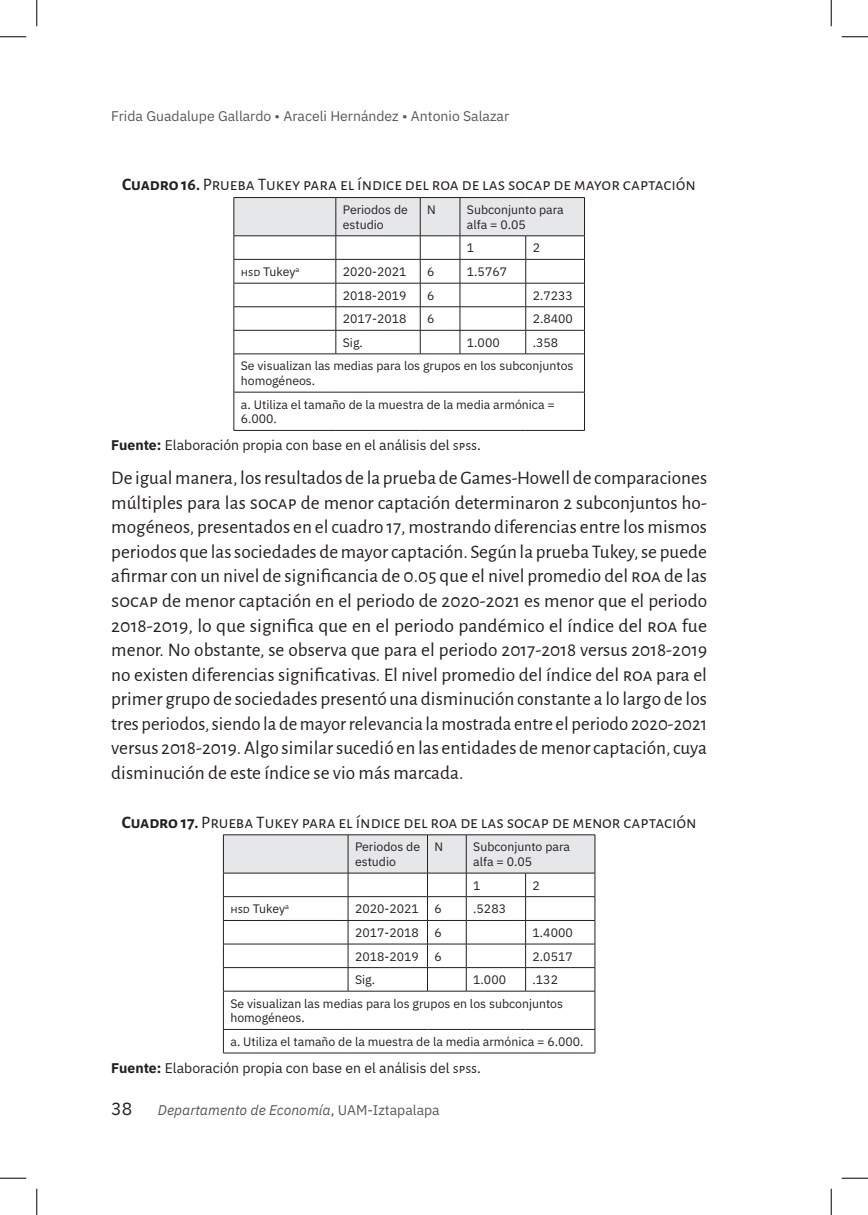
<style>
.page{position:relative;width:868px;height:1215px;background:#fff}
.page>*{position:absolute;margin:0;border:0;box-sizing:border-box;transform-origin:0 0}
.Cuerpo_sin_sangría{font:19.25px/24.5px "Alegreya Sans";letter-spacing:.005em;color:#231f20;text-align:justify}
.Título_tabla{font:17.5px "Alegreya Sans";color:#231f20}
.t1{font:17.5px "IBM Plex Sans";color:#231f20}
.Fuente{font:14px "IBM Plex Sans";color:#231f20}
.t2{font:14px "IBM Plex Sans";color:#57585a}
.t3{font:italic 14px "IBM Plex Sans";color:#57585a}
.Texto_cuadro{font:12.25px/14.7px "IBM Plex Sans";color:#231f20}
.s1{font-weight:700}
.s2{font-family:"Alegreya Sans"}
.s3{font-style:normal}
</style>
<div class="page">
<svg style="left:233px;top:197px;width:352px;height:157px"></svg>
<hr style="left:233px;top:353px;width:103px;height:1px;background:#231f20">
<hr style="left:233px;top:354px;width:1px;height:38px;background:#231f20">
<hr style="left:336px;top:353px;width:84px;height:1px;background:#231f20">
<hr style="left:420px;top:353px;width:40px;height:1px;background:#231f20">
<hr style="left:460px;top:353px;width:65px;height:1px;background:#231f20">
<hr style="left:525px;top:353px;width:59px;height:1px;background:#231f20">
<hr style="left:584px;top:354px;width:1px;height:38px;background:#231f20">
<hr style="left:233px;top:392px;width:103px;height:1px;background:#231f20">
<hr style="left:233px;top:392px;width:1px;height:38px;background:#231f20">
<hr style="left:336px;top:392px;width:84px;height:1px;background:#231f20">
<hr style="left:420px;top:392px;width:40px;height:1px;background:#231f20">
<hr style="left:460px;top:392px;width:65px;height:1px;background:#231f20">
<hr style="left:525px;top:392px;width:59px;height:1px;background:#231f20">
<hr style="left:584px;top:392px;width:1px;height:38px;background:#231f20">
<hr style="left:233px;top:430px;width:103px;height:1px;background:#231f20">
<hr style="left:336px;top:430px;width:84px;height:1px;background:#231f20">
<hr style="left:420px;top:430px;width:40px;height:1px;background:#231f20">
<hr style="left:460px;top:430px;width:65px;height:1px;background:#231f20">
<hr style="left:525px;top:430px;width:59px;height:1px;background:#231f20">
<svg style="left:223px;top:834px;width:372px;height:156px"></svg>
<hr style="left:223px;top:990px;width:125px;height:1px;background:#231f20">
<hr style="left:223px;top:991px;width:1px;height:38px;background:#231f20">
<hr style="left:348px;top:990px;width:79px;height:1px;background:#231f20">
<hr style="left:427px;top:990px;width:39px;height:1px;background:#231f20">
<hr style="left:466px;top:990px;width:59px;height:1px;background:#231f20">
<hr style="left:525px;top:990px;width:70px;height:1px;background:#231f20">
<hr style="left:594px;top:991px;width:1px;height:38px;background:#231f20">
<hr style="left:223px;top:1029px;width:125px;height:1px;background:#231f20">
<svg style="left:223px;top:1029px;width:1px;height:23px"></svg>
<hr style="left:348px;top:1029px;width:79px;height:1px;background:#231f20">
<hr style="left:427px;top:1029px;width:39px;height:1px;background:#231f20">
<hr style="left:466px;top:1029px;width:59px;height:1px;background:#231f20">
<hr style="left:525px;top:1029px;width:70px;height:1px;background:#231f20">
<svg style="left:594px;top:1030px;width:1px;height:22px"></svg>
<hr style="left:223px;top:1052px;width:125px;height:1px;background:#231f20">
<hr style="left:348px;top:1052px;width:79px;height:1px;background:#231f20">
<hr style="left:427px;top:1052px;width:39px;height:1px;background:#231f20">
<hr style="left:466px;top:1052px;width:59px;height:1px;background:#231f20">
<hr style="left:525px;top:1052px;width:70px;height:1px;background:#231f20">
<svg style="left:0;top:36px;width:26px;height:1px"></svg>
<svg style="left:841px;top:36px;width:26px;height:1px"></svg>
<svg style="left:0;top:1177px;width:26px;height:1px"></svg>
<svg style="left:841px;top:1177px;width:26px;height:1px"></svg>
<svg style="left:36px;top:0;width:1px;height:26px"></svg>
<svg style="left:36px;top:1188px;width:1px;height:26px"></svg>
<svg style="left:830px;top:0;width:1px;height:26px"></svg>
<svg style="left:830px;top:1188px;width:1px;height:26px"></svg>
<p class="t2" style="left:111px;top:105px;width:399px">Frida Guadalupe Gallardo • Araceli Hernández • Antonio Salazar</p>
<p class="Título_tabla" style="left:122px;top:173px;width:575px"><span class="s1">Cuadro 16.</span> Prueba Tukey para el índice del roa de las socap de mayor captación</p>
<p class="Texto_cuadro" style="left:343px;top:201px;width:66px">Periodos de estudio</p>
<p class="Texto_cuadro" style="left:427px;top:201px;width:10px">N</p>
<p class="Texto_cuadro" style="left:467px;top:201px;width:98px">Subconjunto para alfa = 0.05</p>
<p class="Texto_cuadro" style="left:467px;top:240px;width:9px">1</p>
<p class="Texto_cuadro" style="left:532px;top:240px;width:9px">2</p>
<p class="Texto_cuadro" style="left:241px;top:263px;width:60px"><span class="s2">hsd</span> Tukey<sup>a</sup></p>
<p class="Texto_cuadro" style="left:343px;top:263px;width:65px">2020-2021</p>
<p class="Texto_cuadro" style="left:427px;top:263px;width:9px">6</p>
<p class="Texto_cuadro" style="left:467px;top:263px;width:42px">1.5767</p>
<p class="Texto_cuadro" style="left:343px;top:287px;width:65px">2018-2019</p>
<p class="Texto_cuadro" style="left:427px;top:287px;width:9px">6</p>
<p class="Texto_cuadro" style="left:532px;top:287px;width:42px">2.7233</p>
<p class="Texto_cuadro" style="left:343px;top:310px;width:65px">2017-2018</p>
<p class="Texto_cuadro" style="left:427px;top:310px;width:9px">6</p>
<p class="Texto_cuadro" style="left:532px;top:310px;width:42px">2.8400</p>
<p class="Texto_cuadro" style="left:343px;top:334px;width:22px">Sig.</p>
<p class="Texto_cuadro" style="left:467px;top:334px;width:34px">1.000</p>
<p class="Texto_cuadro" style="left:532px;top:334px;width:27px">.358</p>
<p class="Texto_cuadro" style="left:241px;top:358px;width:334px">Se visualizan las medias para los grupos en los subconjuntos homogéneos.</p>
<p class="Texto_cuadro" style="left:241px;top:396px;width:315px">a. Utiliza el tamaño de la muestra de la media armónica =<br>6.000.</p>
<p class="Fuente" style="left:111px;top:435px;width:371px"><span class="s1">Fuente:</span> Elaboración propia con base en el análisis del <span class="s2">spss</span>.</p>
<p class="Cuerpo_sin_sangría" style="left:111px;top:465px;width:597px">De igual manera, los resultados de la prueba de Games-Howell de comparaciones múltiples para las socap de menor captación determinaron 2 subconjuntos ho&shy;mogéneos, presentados en el cuadro 17, mostrando diferencias entre los mismos periodos que las sociedades de mayor captación. Según la prueba Tukey, se puede afirmar con un nivel de significancia de 0.05 que el nivel promedio del roa de las socap de menor captación en el periodo de 2020-2021 es menor que el periodo 2018-2019, lo que significa que en el periodo pandémico el índice del roa fue menor. No obstante, se observa que para el periodo 2017-2018 versus 2018-2019 no existen diferencias significativas. El nivel promedio del índice del roa para el primer grupo de sociedades presentó una disminución constante a lo largo de los tres periodos, siendo la de mayor relevancia la mostrada entre el periodo 2020-2021 versus 2018-2019. Algo similar sucedió en las entidades de menor captación, cuya disminución de este índice se vio más marcada.</p>
<p class="Título_tabla" style="left:122px;top:810px;width:576px"><span class="s1">Cuadro 17.</span> Prueba Tukey para el índice del roa de las socap de menor captación</p>
<p class="Texto_cuadro" style="left:355px;top:838px;width:66px">Periodos de estudio</p>
<p class="Texto_cuadro" style="left:434px;top:838px;width:10px">N</p>
<p class="Texto_cuadro" style="left:473px;top:838px;width:98px">Subconjunto para alfa = 0.05</p>
<p class="Texto_cuadro" style="left:473px;top:877px;width:9px">1</p>
<p class="Texto_cuadro" style="left:532px;top:877px;width:9px">2</p>
<p class="Texto_cuadro" style="left:230px;top:900px;width:60px"><span class="s2">hsd</span> Tukey<sup>a</sup></p>
<p class="Texto_cuadro" style="left:355px;top:900px;width:65px">2020-2021</p>
<p class="Texto_cuadro" style="left:434px;top:900px;width:9px">6</p>
<p class="Texto_cuadro" style="left:473px;top:900px;width:34px">.5283</p>
<p class="Texto_cuadro" style="left:355px;top:924px;width:65px">2017-2018</p>
<p class="Texto_cuadro" style="left:434px;top:924px;width:9px">6</p>
<p class="Texto_cuadro" style="left:532px;top:924px;width:42px">1.4000</p>
<p class="Texto_cuadro" style="left:355px;top:947px;width:65px">2018-2019</p>
<p class="Texto_cuadro" style="left:434px;top:947px;width:9px">6</p>
<p class="Texto_cuadro" style="left:532px;top:947px;width:42px">2.0517</p>
<p class="Texto_cuadro" style="left:355px;top:971px;width:22px">Sig.</p>
<p class="Texto_cuadro" style="left:473px;top:971px;width:34px">1.000</p>
<p class="Texto_cuadro" style="left:532px;top:971px;width:27px">.132</p>
<p class="Texto_cuadro" style="left:230px;top:995px;width:334px">Se visualizan las medias para los grupos en los subconjuntos homogéneos.</p>
<p class="Texto_cuadro" style="left:230px;top:1033px;width:354px">a. Utiliza el tamaño de la muestra de la media armónica = 6.000.</p>
<p class="Fuente" style="left:111px;top:1057px;width:371px"><span class="s1">Fuente:</span> Elaboración propia con base en el análisis del <span class="s2">spss</span>.</p>
<p class="t1" style="left:111px;top:1095px;width:22px">38</p>
<p class="t3" style="left:158px;top:1099px;width:283px">Departamento de Economía<span class="s3">, UAM-Iztapalapa</span></p>
</div>
